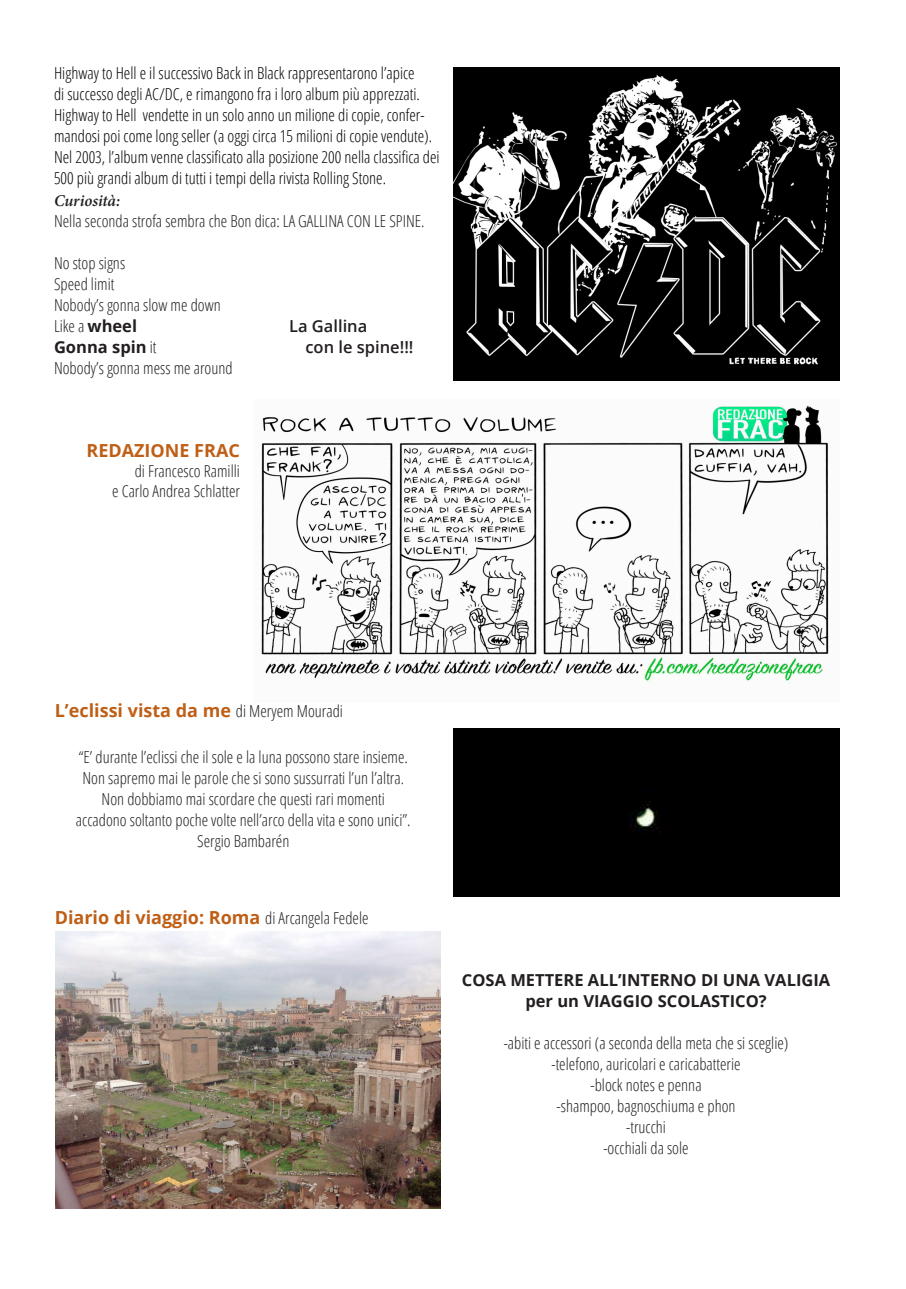
<style>
.page{position:relative;width:906px;height:1289px;background:#fff}
.page>*{position:absolute;margin:0;border:0;box-sizing:border-box;transform-origin:0 0}
.t1{font:700 18px "Open Sans";color:#bf5f16}
.t2{font:300 condensed 16.5px/21px "Open Sans";color:#231f20;text-align:center}
.t3{font:300 condensed 16.5px/21px "Open Sans";color:#000}
.t4{font:700 16.5px/21px "Open Sans";color:#231f20;text-align:center}
.t5{font:600 16.5px "Open Sans";color:#231f20}
.t6{font:italic 600 16.5px "Minion Pro";letter-spacing:-.01em;color:#231f20}
.s1{font-weight:700;font-stretch:normal}
.s2{font-weight:300;font-stretch:condensed}
.s3{font-weight:300;font-stretch:condensed;font-size:16.5px;color:#231f20}
</style>
<div class="page">
<img style="left:453px;top:68px;width:386px;height:312px">
<img style="left:261px;top:404px;width:568px;height:280px">
<div style="left:453px;top:729px;width:386px;height:167px;background:#000"></div>
<img style="left:56px;top:931px;width:384px;height:277px">
<p class="t3" style="left:54px;top:62px;width:387px">Highway to Hell e il successivo Back in Black rappresentarono l’apice<br>di successo degli AC/DC, e rimangono fra i loro album più apprezzati.<br>Highway to Hell vendette in un solo anno un milione di copie, confer&shy;mandosi poi come long seller (a oggi circa 15 milioni di copie vendute).<br>Nel 2003, l’album venne classificato alla posizione 200 nella classifica dei 500 più grandi album di tutti i tempi della rivista Rolling Stone.</p>
<p class="t6" style="left:54px;top:189px;width:68px">Curiosità:</p>
<p class="t2" style="left:54px;top:209px;width:372px">Nella seconda strofa sembra che Bon dica: LA GALLINA CON LE SPINE.</p>
<p class="t2" style="left:54px;top:251px;width:168px;text-align:left">No stop signs<br>Speed limit<br>Nobody’s gonna slow me down<br>Like a <span class="s1">wheel</span></p>
<p class="t5" style="left:289px;top:314px;width:80px">La Gallina</p>
<p class="t4" style="left:54px;top:336px;width:104px">Gonna spin <span class="s2">it</span></p>
<p class="t5" style="left:305px;top:335px;width:109px">con le spine!!!</p>
<p class="t2" style="left:54px;top:356px;width:180px">Nobody’s gonna mess me around</p>
<p class="t1" style="left:86px;top:437px;width:155px">REDAZIONE FRAC</p>
<p class="t2" style="left:112px;top:460px;width:129px;line-height:19.8px;text-align:right">di Francesco Ramilli<br>e Carlo Andrea Schlatter</p>
<p class="t1" style="left:55px;top:697px;width:290px">L’eclissi vista da me <span class="s3">di Meryem Mouradi</span></p>
<p class="t2" style="left:76px;top:745px;width:336px">“E’ durante l’eclissi che il sole e la luna possono stare insieme.<br>Non sapremo mai le parole che si sono sussurrati l’un l’altra.<br>Non dobbiamo mai scordare che questi rari momenti accadono soltanto poche volte nell’arco della vita e sono unici”.<br>Sergio Bambarén</p>
<p class="t1" style="left:55px;top:904px;width:315px">Diario di viaggio: Roma <span class="s3">di Arcangela Fedele</span></p>
<p class="t4" style="left:462px;top:969px;width:370px">COSA METTERE ALL’INTERNO DI UNA VALIGIA per un VIAGGIO SCOLASTICO?</p>
<p class="t2" style="left:504px;top:1031px;width:286px">-abiti e accessori (a seconda della meta che si sceglie) -telefono, auricolari e caricabatterie<br>-block notes e penna<br>-shampoo, bagnoschiuma e phon<br>-trucchi<br>-occhiali da sole</p>
</div>
